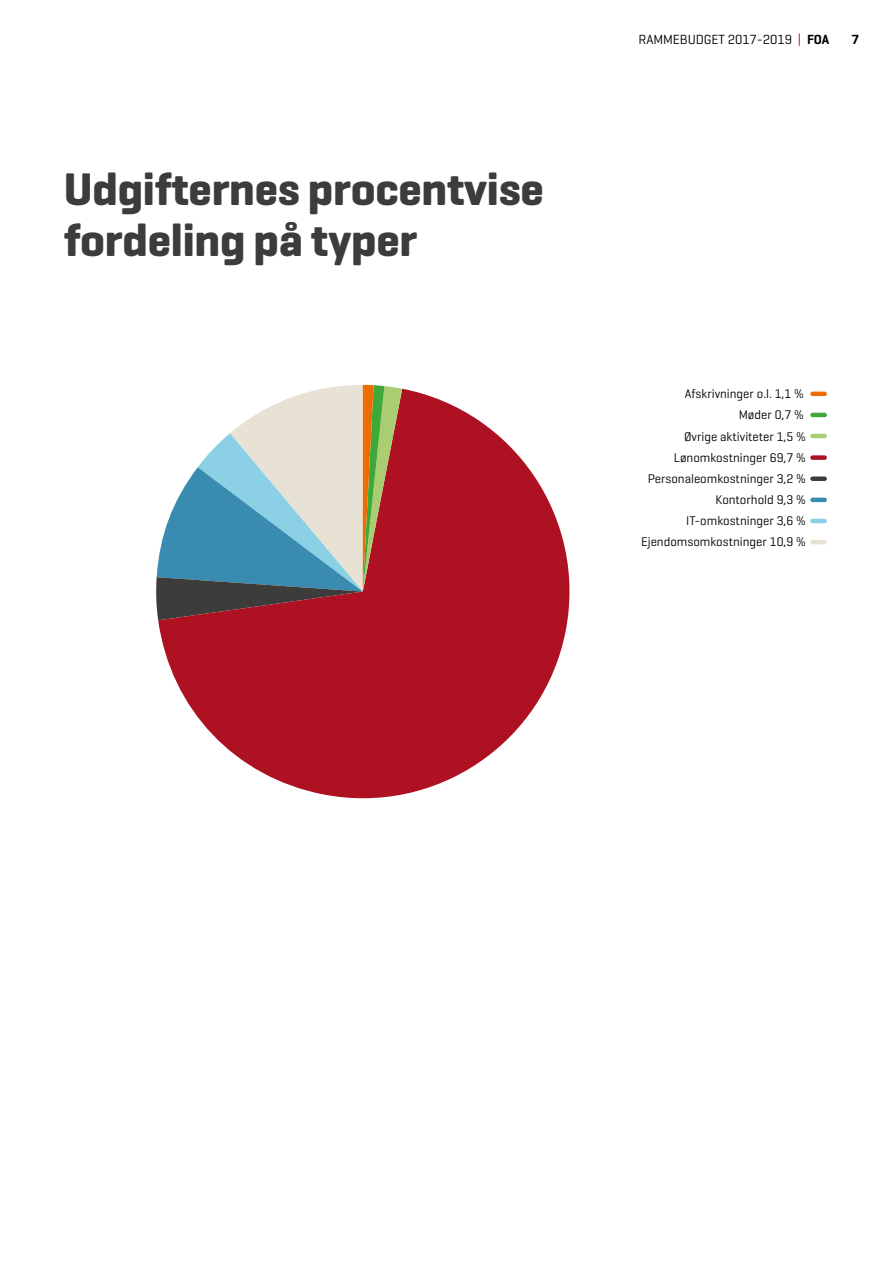
<style>
.page{position:relative;width:893px;height:1263px;background:#fff}
.page>*{position:absolute;margin:0;border:0;box-sizing:border-box;transform-origin:0 0}
.t1{font:700 46.5px/51px "Geogrotesque";letter-spacing:-.005em;color:#3c3c3b}
.t2{font:13.5px "Geogrotesque";letter-spacing:-.005em;color:#000}
.t3{font:600 13.5px "Geogrotesque";color:#000}
.t4{font:12.75px/21.1px "Geogrotesque";color:#000;text-align:right}
.s1{color:#ae1122}
.s2{font-weight:600}
</style>
<div class="page">
<hr style="left:812px;top:413px;width:13px;height:4px;background:#3ea938">
<hr style="left:812px;top:392px;width:13px;height:4px;background:#ed6d05">
<hr style="left:812px;top:434px;width:13px;height:4px;background:#aacd71">
<div style="left:812px;top:455px;width:13px;height:5px;background:#ae1122"></div>
<hr style="left:812px;top:498px;width:13px;height:4px;background:#3a8bb0">
<div style="left:812px;top:476px;width:13px;height:5px;background:#3c3c3b"></div>
<hr style="left:812px;top:519px;width:13px;height:4px;background:#8cd0e5">
<hr style="left:812px;top:540px;width:13px;height:4px;background:#e7e2d3">
<svg style="left:158px;top:389px;width:412px;height:410px;fill:#ae1122"></svg>
<svg style="left:156px;top:385px;width:246px;height:235px"></svg>
<h1 class="t1" style="left:64px;top:164px;width:482px">Udgifternes procentvise fordeling på typer</h1>
<p class="t2" style="left:638px;top:31px;width:192px">RAMMEBUDGET 2017-2019 <span class="s1">|</span> <span class="s2">FOA</span></p>
<p class="t3" style="left:851px;top:31px;width:9px">7</p>
<p class="t4" style="left:685px;top:383px;width:121px">Afskrivninger o.l. 1,1 %</p>
<p class="t4" style="left:674px;top:425px;width:134px">Øvrige aktiviteter 1,5 %<br>Lønomkostninger 69,7 %</p>
<p class="t4" style="left:715px;top:489px;width:92px">Kontorhold 9,3 %</p>
<p class="t4" style="left:739px;top:404px;width:67px">Møder 0,7 %</p>
<p class="t4" style="left:648px;top:467px;width:160px">Personaleomkostninger 3,2 %</p>
<p class="t4" style="left:641px;top:510px;width:166px">IT-omkostninger 3,6 %<br>Ejendomsomkostninger 10,9 %</p>
</div>
